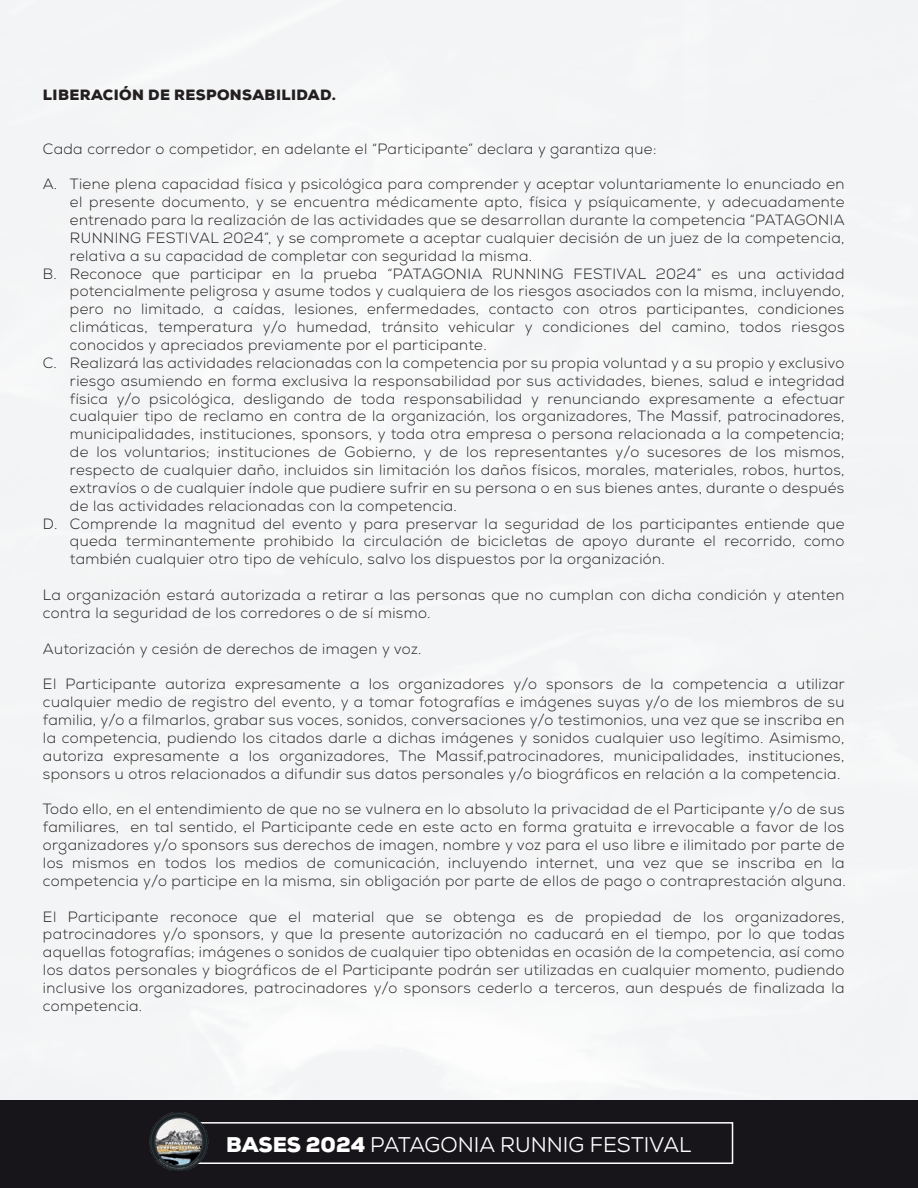
<style>
.page{position:relative;width:918px;height:1188px;background:#fff}
.page>*{position:absolute;margin:0;border:0;box-sizing:border-box;transform-origin:0 0}
.t1{font:21.3px "Nexa";color:#fff}
.t2{font:300 14.85px/17.9px "Nexa";letter-spacing:.025em;color:#231f20;text-align:justify}
.t3{font:900 14.85px "Nexa";letter-spacing:.025em;color:#231f20}
.s1{font-weight:900}
</style>
<div class="page">
<div style="left:0;top:1100px;width:918px;height:88px;background:#18151a"></div>
<div style="left:186px;top:1122px;width:547px;height:42px;border:2px solid #fff"></div>
<img style="left:149px;top:1112px;width:61px;height:58px">
<p class="t3" style="left:43px;top:85px;width:295px">LIBERACIÓN DE RESPONSABILIDAD.</p>
<p class="t2" style="left:43px;top:140px;width:615px">Cada corredor o competidor, en adelante el “Participante” declara y garantiza que:</p>
<p class="t2" style="left:43px;top:176px;width:803px">A. Tiene plena capacidad física y psicológica para comprender y aceptar voluntariamente lo enunciado en</p>
<p class="t2" style="left:70px;top:194px;width:776px">el presente documento, y se encuentra médicamente apto, física y psíquicamente, y adecuadamente</p>
<p class="t2" style="left:70px;top:211px;width:776px">entrenado para la realización de las actividades que se desarrollan durante la competencia “PATAGONIA</p>
<p class="t2" style="left:70px;top:229px;width:776px">RUNNING FESTIVAL 2024”, y se compromete a aceptar cualquier decisión de un juez de la competencia,</p>
<p class="t2" style="left:70px;top:247px;width:464px">relativa a su capacidad de completar con seguridad la misma.</p>
<p class="t2" style="left:43px;top:265px;width:803px">B. Reconoce que participar en la prueba “PATAGONIA RUNNING FESTIVAL 2024” es una actividad</p>
<p class="t2" style="left:70px;top:283px;width:776px">potencialmente peligrosa y asume todos y cualquiera de los riesgos asociados con la misma, incluyendo,</p>
<p class="t2" style="left:70px;top:301px;width:776px">pero no limitado, a caídas, lesiones, enfermedades, contacto con otros participantes, condiciones</p>
<p class="t2" style="left:70px;top:319px;width:776px">climáticas, temperatura y/o humedad, tránsito vehicular y condiciones del camino, todos riesgos</p>
<p class="t2" style="left:70px;top:336px;width:418px">conocidos y apreciados previamente por el participante.</p>
<p class="t2" style="left:43px;top:354px;width:803px">C. Realizará las actividades relacionadas con la competencia por su propia voluntad y a su propio y exclusivo</p>
<p class="t2" style="left:70px;top:372px;width:776px">riesgo asumiendo en forma exclusiva la responsabilidad por sus actividades, bienes, salud e integridad</p>
<p class="t2" style="left:70px;top:390px;width:776px">física y/o psicológica, desligando de toda responsabilidad y renunciando expresamente a efectuar</p>
<p class="t2" style="left:70px;top:408px;width:776px">cualquier tipo de reclamo en contra de la organización, los organizadores, The Massif, patrocinadores,</p>
<p class="t2" style="left:70px;top:426px;width:776px">municipalidades, instituciones, sponsors, y toda otra empresa o persona relacionada a la competencia;</p>
<p class="t2" style="left:70px;top:444px;width:776px">de los voluntarios; instituciones de Gobierno, y de los representantes y/o sucesores de los mismos,</p>
<p class="t2" style="left:70px;top:461px;width:776px">respecto de cualquier daño, incluidos sin limitación los daños físicos, morales, materiales, robos, hurtos,</p>
<p class="t2" style="left:70px;top:479px;width:776px">extravíos o de cualquier índole que pudiere sufrir en su persona o en sus bienes antes, durante o después</p>
<p class="t2" style="left:70px;top:497px;width:389px">de las actividades relacionadas con la competencia.</p>
<p class="t2" style="left:43px;top:515px;width:803px">D. Comprende la magnitud del evento y para preservar la seguridad de los participantes entiende que</p>
<p class="t2" style="left:70px;top:533px;width:776px">queda terminantemente prohibido la circulación de bicicletas de apoyo durante el recorrido, como</p>
<p class="t2" style="left:70px;top:551px;width:596px">también cualquier otro tipo de vehículo, salvo los dispuestos por la organización.</p>
<p class="t2" style="left:43px;top:586px;width:803px">La organización estará autorizada a retirar a las personas que no cumplan con dicha condición y atenten contra la seguridad de los corredores o de sí mismo.</p>
<p class="t2" style="left:43px;top:640px;width:380px">Autorización y cesión de derechos de imagen y voz.</p>
<p class="t2" style="left:43px;top:676px;width:803px">El Participante autoriza expresamente a los organizadores y/o sponsors de la competencia a utilizar cualquier medio de registro del evento, y a tomar fotografías e imágenes suyas y/o de los miembros de su familia, y/o a filmarlos, grabar sus voces, sonidos, conversaciones y/o testimonios, una vez que se inscriba en la competencia, pudiendo los citados darle a dichas imágenes y sonidos cualquier uso legítimo. Asimismo, autoriza expresamente a los organizadores, The Massif,patrocinadores, municipalidades, instituciones, sponsors u otros relacionados a difundir sus datos personales y/o biográficos en relación a la competencia.</p>
<p class="t2" style="left:43px;top:801px;width:804px">Todo ello, en el entendimiento de que no se vulnera en lo absoluto la privacidad de el Participante y/o de sus familiares, en tal sentido, el Participante cede en este acto en forma gratuita e irrevocable a favor de los organizadores y/o sponsors sus derechos de imagen, nombre y voz para el uso libre e ilimitado por parte de los mismos en todos los medios de comunicación, incluyendo internet, una vez que se inscriba en la competencia y/o participe en la misma, sin obligación por parte de ellos de pago o contraprestación alguna.</p>
<p class="t2" style="left:43px;top:908px;width:803px">El Participante reconoce que el material que se obtenga es de propiedad de los organizadores, patrocinadores y/o sponsors, y que la presente autorización no caducará en el tiempo, por lo que todas aquellas fotografías; imágenes o sonidos de cualquier tipo obtenidas en ocasión de la competencia, así como los datos personales y biográficos de el Participante podrán ser utilizadas en cualquier momento, pudiendo inclusive los organizadores, patrocinadores y/o sponsors cederlo a terceros, aun después de finalizada la competencia.</p>
<h1 class="t1" style="left:226px;top:1131px;width:467px"><span class="s1">BASES 2024</span> PATAGONIA RUNNIG FESTIVAL</h1>
</div>
